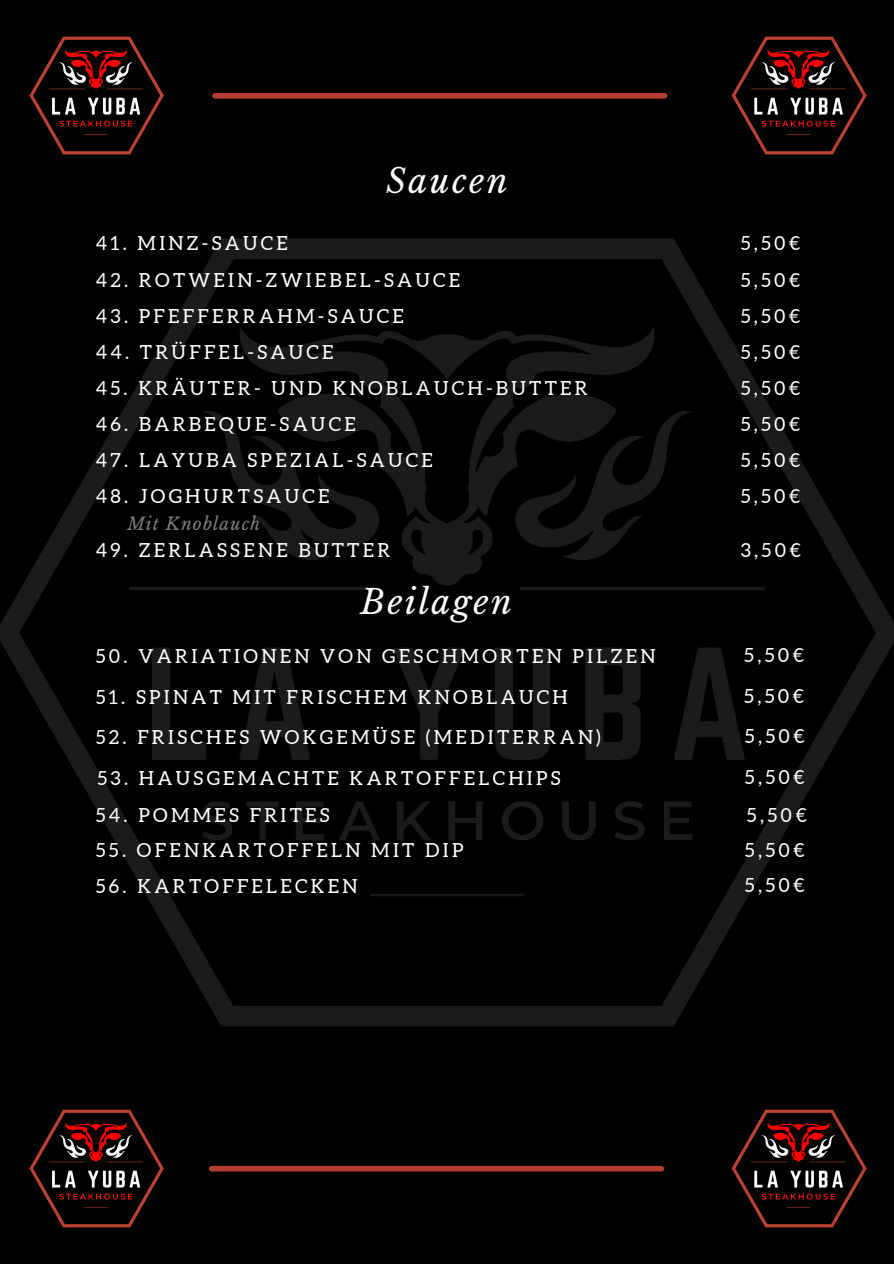
<style>
.page{position:relative;width:894px;height:1264px;background:#fff}
.page>*{position:absolute;margin:0;border:0;box-sizing:border-box;transform-origin:0 0}
.t1{font:italic 33.3px "Libre Baskerville";letter-spacing:.07em;color:#fff}
.t2{font:19.5px "Aleo";letter-spacing:.17em;color:#fff}
.t3{font:19.35px "Aleo";letter-spacing:.17em;color:#fff}
.t4{font:italic 17.25px "Libre Baskerville";letter-spacing:.06em;color:#fff}
</style>
<div class="page">
<img style="left:0;top:0;width:893px;height:1263px">
<img style="left:0;top:0;width:191px;height:191px">
<img style="left:702px;top:0;width:191px;height:191px">
<img style="left:0;top:1072px;width:191px;height:191px">
<img style="left:702px;top:1072px;width:191px;height:191px">
<div style="left:215px;top:93px;width:449px;height:6px;background:#b23d2e"></div>
<div style="left:212px;top:1165px;width:449px;height:6px;background:#b23d2e"></div>
<p class="t1" style="left:386px;top:161px;width:123px">Saucen</p>
<p class="t3" style="left:96px;top:233px;width:193px">41. MINZ-SAUCE</p>
<p class="t3" style="left:96px;top:269px;width:365px">42. ROTWEIN-ZWIEBEL-SAUCE</p>
<p class="t3" style="left:96px;top:305px;width:309px">43. PFEFFERRAHM-SAUCE</p>
<p class="t3" style="left:96px;top:341px;width:239px">44. TRÜFFEL-SAUCE</p>
<p class="t3" style="left:96px;top:377px;width:493px">45. KRÄUTER- UND KNOBLAUCH-BUTTER</p>
<p class="t3" style="left:96px;top:413px;width:261px">46. BARBEQUE-SAUCE</p>
<p class="t3" style="left:96px;top:449px;width:338px">47. LAYUBA SPEZIAL-SAUCE</p>
<p class="t3" style="left:96px;top:485px;width:235px">48. JOGHURTSAUCE</p>
<p class="t3" style="left:96px;top:539px;width:296px">49. ZERLASSENE BUTTER</p>
<p class="t4" style="left:127px;top:513px;width:134px">Mit Knoblauch</p>
<p class="t3" style="left:740px;top:233px;width:61px">5,50€</p>
<p class="t3" style="left:740px;top:269px;width:61px">5,50€</p>
<p class="t3" style="left:740px;top:305px;width:61px">5,50€</p>
<p class="t3" style="left:740px;top:341px;width:61px">5,50€</p>
<p class="t3" style="left:740px;top:377px;width:61px">5,50€</p>
<p class="t3" style="left:740px;top:413px;width:61px">5,50€</p>
<p class="t3" style="left:740px;top:449px;width:61px">5,50€</p>
<p class="t3" style="left:740px;top:485px;width:61px">5,50€</p>
<p class="t3" style="left:740px;top:539px;width:62px">3,50€</p>
<p class="t1" style="left:360px;top:581px;width:153px">Beilagen</p>
<p class="t3" style="left:96px;top:645px;width:561px">50. VARIATIONEN VON GESCHMORTEN PILZEN</p>
<p class="t2" style="left:744px;top:644px;width:62px">5,50€</p>
<p class="t3" style="left:96px;top:685px;width:473px">51. SPINAT MIT FRISCHEM KNOBLAUCH</p>
<p class="t2" style="left:744px;top:685px;width:62px">5,50€</p>
<p class="t3" style="left:96px;top:726px;width:506px">52. FRISCHES WOKGEMÜSE (MEDITERRAN)</p>
<p class="t2" style="left:744px;top:725px;width:62px">5,50€</p>
<p class="t3" style="left:97px;top:767px;width:464px">53. HAUSGEMACHTE KARTOFFELCHIPS</p>
<p class="t2" style="left:744px;top:766px;width:62px">5,50€</p>
<p class="t3" style="left:96px;top:804px;width:235px">54. POMMES FRITES</p>
<p class="t3" style="left:96px;top:839px;width:369px">55. OFENKARTOFFELN MIT DIP</p>
<p class="t2" style="left:746px;top:804px;width:62px">5,50€</p>
<p class="t2" style="left:744px;top:839px;width:62px">5,50€</p>
<p class="t3" style="left:96px;top:874px;width:263px">56. KARTOFFELECKEN</p>
<p class="t2" style="left:744px;top:874px;width:62px">5,50€</p>
</div>
